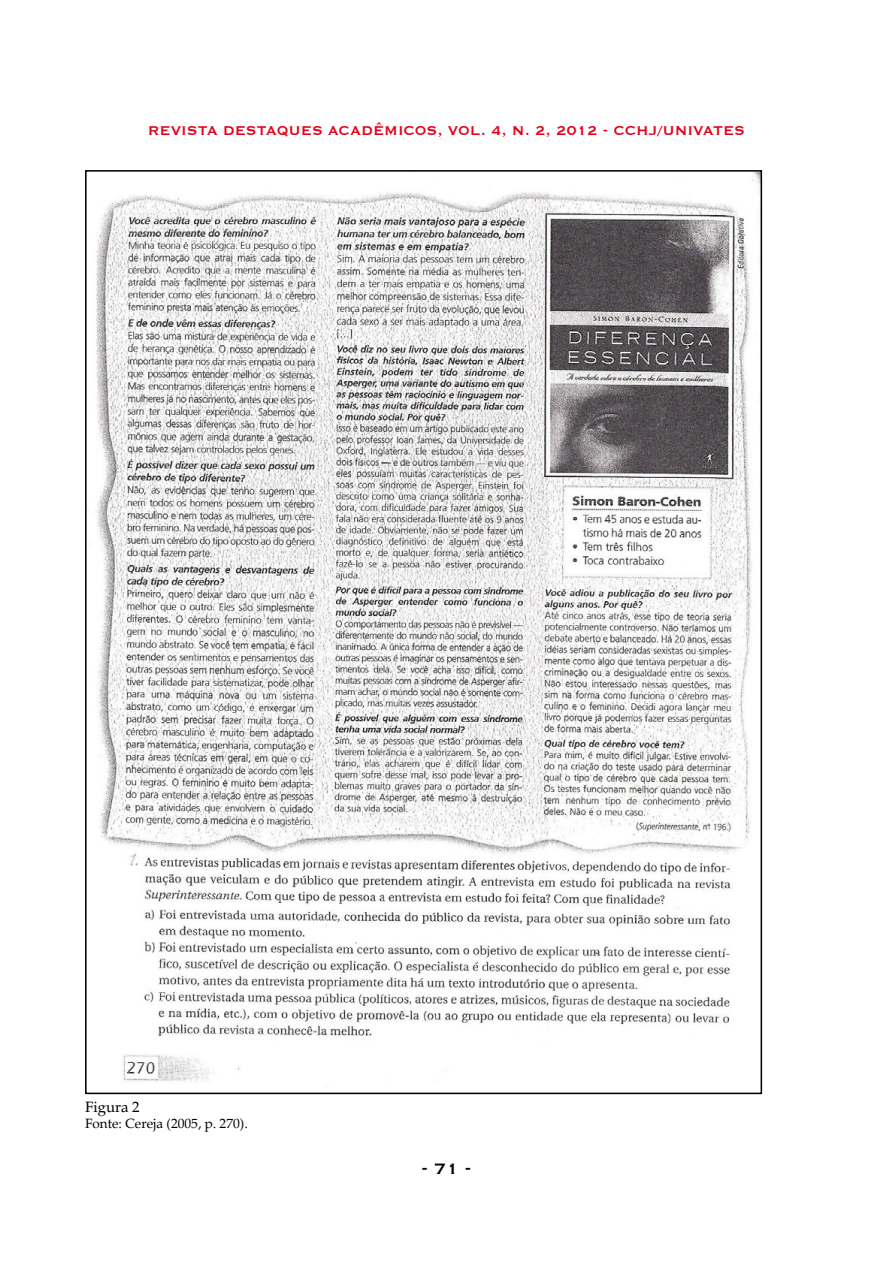
<style>
.page{position:relative;width:893px;height:1263px;background:#fff}
.page>*{position:absolute;margin:0;border:0;box-sizing:border-box;transform-origin:0 0}
.t1{font:700 19.5px "Copperplate Gothic BT";color:#000}
.t2{font:700 16.5px "Copperplate Gothic BT";color:#e2011a}
.t3{font:15px "Palatino";color:#000}
.t4{font:13.5px "Palatino";color:#000}
</style>
<div class="page">
<img style="left:88px;top:173px;width:671px;height:908px">
<p class="t2" style="left:148px;top:122px;width:599px">REVISTA DESTAQUES ACADÊMICOS, VOL. 4, N. 2, 2012 - CCHJ/UNIVATES</p>
<p class="t3" style="left:85px;top:1098px;width:56px">Figura 2</p>
<p class="t4" style="left:85px;top:1116px;width:164px">Fonte: Cereja (2005, p. 270).</p>
<p class="t1" style="left:422px;top:1158px;width:51px">- 71 -</p>
</div>
